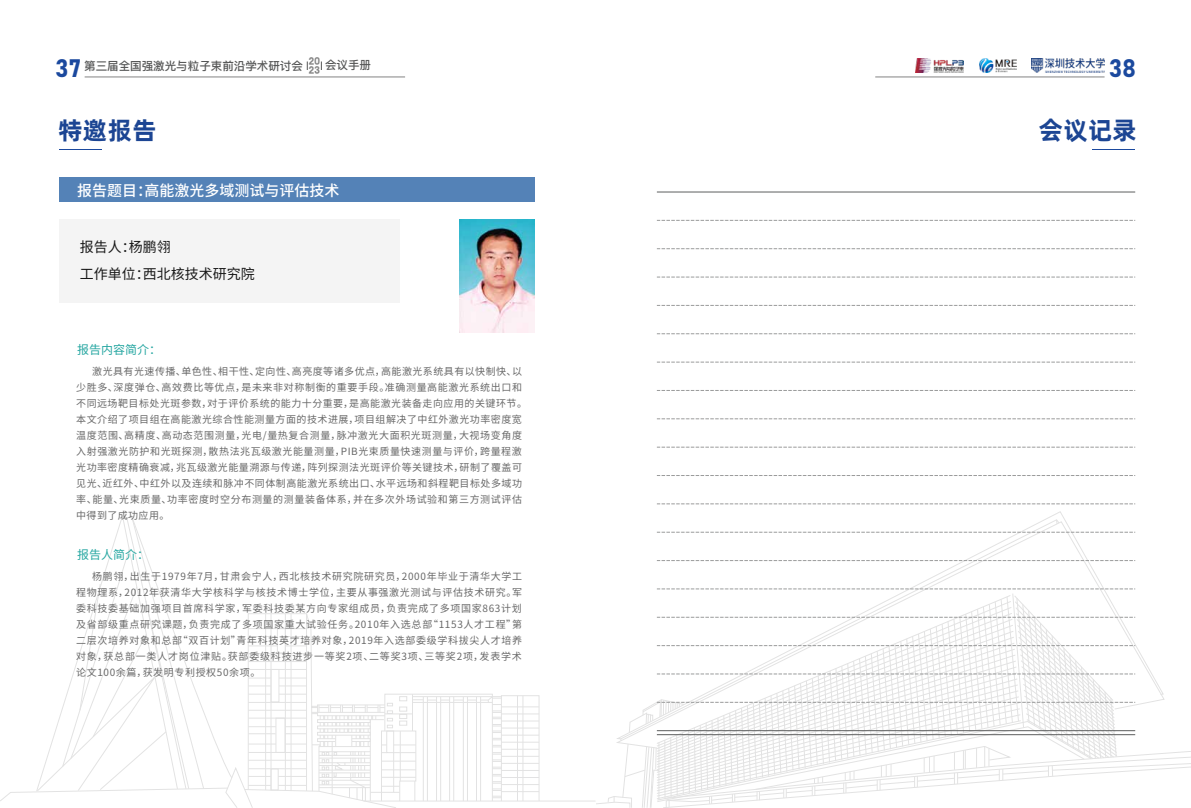
<style>
.page{position:relative;width:1191px;height:808px;background:#fff}
.page>*{position:absolute;margin:0;border:0;box-sizing:border-box;transform-origin:0 0}
.t1{font:25px "Alibaba Pu Hui Ti B";color:#1c4593}
.t2{font:25px "Bahnschrift";color:#1b499e}
.t3{font:500 15px "Source Han Sans CN";color:#fff}
.t4{font:14px/26.4px "Source Han Sans CN";color:#181818}
.t5{font:12px "Source Han Sans CN";color:#25a6a1}
.t6{font:11.5px "Ping Fang SC Bold";color:#555656}
.t7{font:10.8px "H Yb 2 gj";color:#848484}
.t8{font:10px/16px "Source Han Sans CN";letter-spacing:.05em;color:#686868}
</style>
<div class="page">
<svg style="left:656px;top:521px;width:480px;height:68px"></svg>
<img style="left:915px;top:59px;width:48px;height:14px">
<img style="left:1031px;top:59px;width:73px;height:14px">
<img style="left:979px;top:59px;width:37px;height:14px">
<hr style="left:875px;top:76px;width:229px;height:1px;background:#848484">
<hr style="left:1092px;top:149px;width:43px;height:1px;background:#1b499e">
<hr style="left:363px;top:801px;width:232px;height:1px;background:#3e3e3f">
<hr style="left:517px;top:696px;width:1px;height:105px;background:#3e3e3f">
<hr style="left:523px;top:696px;width:1px;height:105px;background:#3e3e3f">
<svg style="left:0;top:515px;width:501px;height:293px"></svg>
<hr style="left:501px;top:707px;width:38px;height:1px;background:#3e3e3f">
<hr style="left:501px;top:714px;width:38px;height:1px;background:#3e3e3f">
<hr style="left:501px;top:721px;width:38px;height:1px;background:#3e3e3f">
<hr style="left:501px;top:728px;width:38px;height:1px;background:#3e3e3f">
<hr style="left:501px;top:735px;width:38px;height:1px;background:#3e3e3f">
<hr style="left:501px;top:742px;width:38px;height:1px;background:#3e3e3f">
<hr style="left:501px;top:749px;width:38px;height:1px;background:#3e3e3f">
<hr style="left:501px;top:756px;width:38px;height:1px;background:#3e3e3f">
<hr style="left:501px;top:763px;width:38px;height:1px;background:#3e3e3f">
<hr style="left:501px;top:770px;width:38px;height:1px;background:#3e3e3f">
<hr style="left:501px;top:777px;width:38px;height:1px;background:#3e3e3f">
<hr style="left:501px;top:784px;width:38px;height:1px;background:#3e3e3f">
<hr style="left:501px;top:791px;width:38px;height:1px;background:#3e3e3f">
<hr style="left:85px;top:76px;width:320px;height:1px;background:#848484">
<div style="left:59px;top:178px;width:475px;height:24px;background:#5482b7"></div>
<div style="left:59px;top:219px;width:341px;height:84px;background:#f4f4f4"></div>
<img style="left:459px;top:219px;width:75px;height:114px">
<hr style="left:59px;top:149px;width:43px;height:1px;background:#1b499e">
<hr style="left:657px;top:192px;width:478px;height:1px;background:#5d5e5e">
<svg style="left:657px;top:220px;width:478px;height:1px"></svg>
<svg style="left:657px;top:249px;width:478px;height:1px"></svg>
<svg style="left:657px;top:277px;width:478px;height:1px"></svg>
<svg style="left:657px;top:305px;width:478px;height:1px"></svg>
<svg style="left:657px;top:334px;width:478px;height:1px"></svg>
<svg style="left:657px;top:362px;width:478px;height:1px"></svg>
<svg style="left:657px;top:390px;width:478px;height:1px"></svg>
<svg style="left:657px;top:419px;width:478px;height:1px"></svg>
<svg style="left:657px;top:447px;width:478px;height:1px"></svg>
<svg style="left:657px;top:475px;width:478px;height:1px"></svg>
<svg style="left:657px;top:504px;width:478px;height:1px"></svg>
<svg style="left:657px;top:532px;width:478px;height:1px"></svg>
<svg style="left:657px;top:560px;width:478px;height:1px"></svg>
<svg style="left:596px;top:589px;width:595px;height:219px"></svg>
<hr style="left:657px;top:730px;width:478px;height:1px;background:#5d5e5e">
<hr style="left:657px;top:734px;width:478px;height:1px;background:#5d5e5e">
<h1 class="t2" style="left:56px;top:49px;width:27px">37</h1>
<p class="t7" style="left:309px;top:56px;width:12px">20</p>
<p class="t6" style="left:309px;top:58px;width:64px"><sub>23</sub> 会议手册</p>
<p class="t6" style="left:84px;top:59px;width:220px">第三届全国强激光与粒子束前沿学术研讨会</p>
<h1 class="t1" style="left:58px;top:111px;width:100px">特邀报告</h1>
<h2 class="t3" style="left:77px;top:182px;width:264px">报告题目：高能激光多域测试与评估技术</h2>
<h3 class="t4" style="left:80px;top:234px;width:176px">报告人：杨鹏翎<br>工作单位：西北核技术研究院</h3>
<p class="t5" style="left:77px;top:344px;width:85px">报告内容简介：</p>
<p class="t8" style="left:76px;top:363px;width:452px;text-indent:16px">激光具有光速传播、单色性、相干性、定向性、高亮度等诸多优点，高能激光系统具有以快制快、以少胜多、深度弹仓、高效费比等优点，是未来非对称制衡的重要手段。准确测量高能激光系统出口和不同远场靶目标处光斑参数，对于评价系统的能力十分重要，是高能激光装备走向应用的关键环节。本文介绍了项目组在高能激光综合性能测量方面的技术进展，项目组解决了中红外激光功率密度宽温度范围、高精度、高动态范围测量，光电/量热复合测量，脉冲激光大面积光斑测量，大视场变角度入射强激光防护和光斑探测，散热法兆瓦级激光能量测量，PIB光束质量快速测量与评价，跨量程激光功率密度精确衰减，兆瓦级激光能量溯源与传递，阵列探测法光斑评价等关键技术，研制了覆盖可见光、近红外、中红外以及连续和脉冲不同体制高能激光系统出口、水平远场和斜程靶目标处多域功率、能量、光束质量、功率密度时空分布测量的测量装备体系，并在多次外场试验和第三方测试评估中得到了成功应用。</p>
<p class="t5" style="left:77px;top:549px;width:73px">报告人简介：</p>
<p class="t8" style="left:76px;top:568px;width:447px;text-align:justify;text-indent:16px">杨鹏翎，出生于1979年7月，甘肃会宁人，西北核技术研究院研究员，2000年毕业于清华大学工程物理系，2012年获清华大学核科学与核技术博士学位，主要从事强激光测试与评估技术研究。军委科技委基础加强项目首席科学家，军委科技委某方向专家组成员，负责完成了多项国家863计划及省部级重点研究课题，负责完成了多项国家重大试验任务。2010年入选总部“1153人才工程”第二层次培养对象和总部“双百计划”青年科技英才培养对象，2019年入选部委级学科拔尖人才培养对象，获总部一类人才岗位津贴。获部委级科技进步一等奖2项、二等奖3项、三等奖2项，发表学术论文100余篇，获发明专利授权50余项。</p>
<h1 class="t2" style="left:1109px;top:49px;width:29px">38</h1>
<h1 class="t1" style="left:1038px;top:111px;width:100px">会议记录</h1>
</div>
